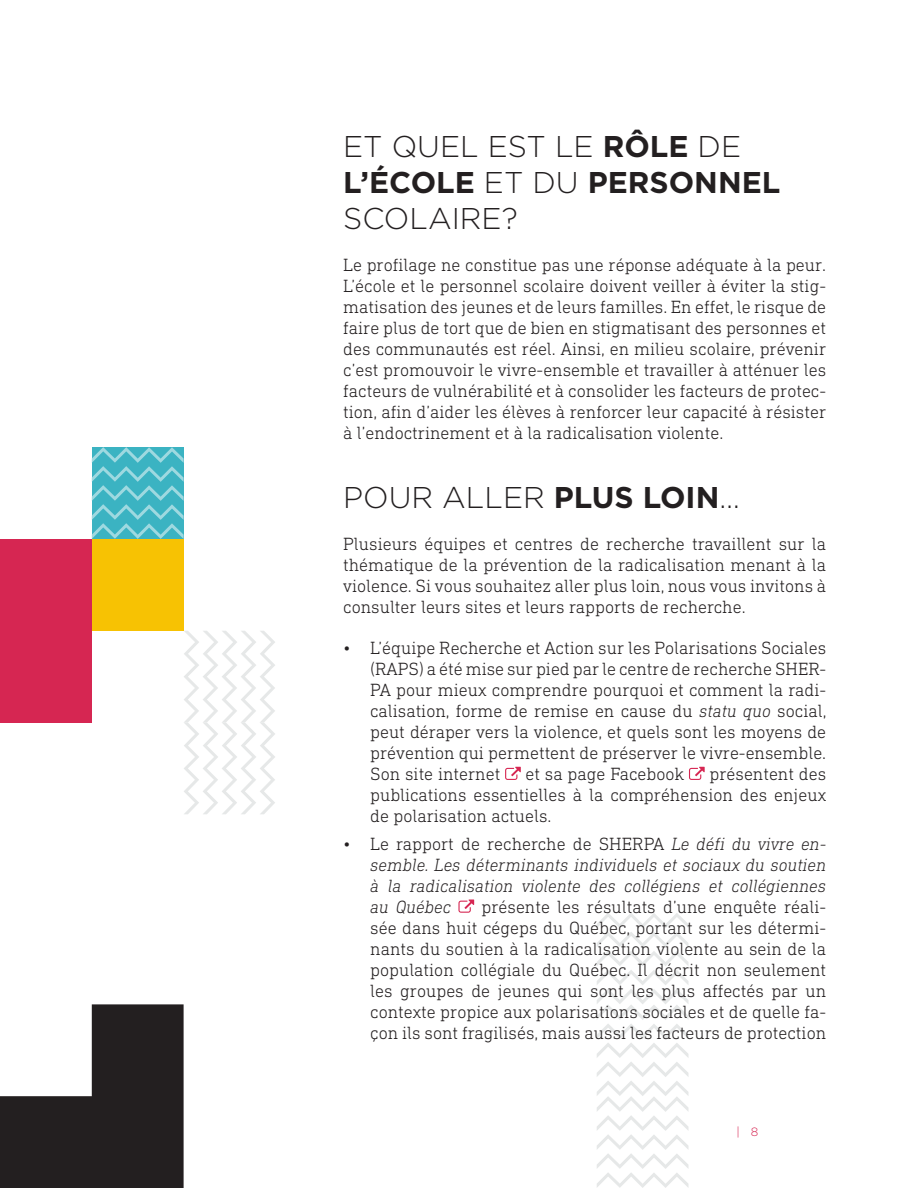
<style>
.page{position:relative;width:918px;height:1188px;background:#fff}
.page>*{position:absolute;margin:0;border:0;box-sizing:border-box;transform-origin:0 0}
.t1{font:300 30px/36px "Gotham";color:#231f20}
.t2{font:300 18px/21px "DIN Next Slab Pro";color:#231f20;text-align:justify}
.t3{font:italic 300 18px/21px "DIN Next Slab Pro";color:#231f20;text-align:justify}
.t4{font:300 12px "Gotham";color:#d62652}
.s1{font-weight:700}
.s2{font-style:italic}
.s3{font-style:normal}
</style>
<div class="page">
<svg style="left:597px;top:913px;width:92px;height:275px"></svg>
<div style="left:0;top:539px;width:92px;height:184px;background:#d62652"></div>
<svg style="left:505px;top:767px;width:16px;height:13px"></svg>
<svg style="left:689px;top:767px;width:16px;height:13px"></svg>
<svg style="left:458px;top:900px;width:16px;height:13px"></svg>
<svg style="left:184px;top:631px;width:91px;height:183px"></svg>
<div style="left:92px;top:539px;width:92px;height:92px;background:#f7c203"></div>
<svg style="left:92px;top:447px;width:92px;height:92px;background:#51bbc8"></svg>
<svg style="left:0;top:1004px;width:184px;height:184px"></svg>
<p class="t1" style="left:343px;top:128px;width:439px">ET QUEL EST LE <span class="s1">RÔLE</span> DE<br><span class="s1">L’ÉCOLE</span> ET DU <span class="s1">PERSONNEL<br></span>SCOLAIRE?</p>
<p class="t2" style="left:343px;top:254px;width:485px">Le profilage ne constitue pas une réponse adéquate à la peur.<br>L’école et le personnel scolaire doivent veiller à éviter la stig&shy;matisation des jeunes et de leurs familles. En effet, le risque de faire plus de tort que de bien en stigmatisant des personnes et des communautés est réel. Ainsi, en milieu scolaire, prévenir c’est promouvoir le vivre-ensemble et travailler à atténuer les facteurs de vulnérabilité et à consolider les facteurs de protec&shy;tion, afin d’aider les élèves à renforcer leur capacité à résister à l’endoctrinement et à la radicalisation violente.</p>
<p class="t1" style="left:343px;top:479px;width:398px">POUR ALLER <span class="s1">PLUS LOIN</span>…</p>
<p class="t2" style="left:343px;top:533px;width:484px">Plusieurs équipes et centres de recherche travaillent sur la thématique de la prévention de la radicalisation menant à la violence. Si vous souhaitez aller plus loin, nous vous invitons à consulter leurs sites et leurs rapports de recherche.</p>
<p class="t2" style="left:370px;top:637px;width:458px;text-indent:-27px">• L’équipe Recherche et Action sur les Polarisations Sociales (RAPS) a été mise sur pied par le centre de recherche SHER-PA pour mieux comprendre pourquoi et comment la radi&shy;calisation, forme de remise en cause du <span class="s2">statu quo</span> social, peut déraper vers la violence, et quels sont les moyens de prévention qui permettent de préserver le vivre-ensemble.<br>Son site internet</p>
<p class="t2" style="left:370px;top:763px;width:458px;text-indent:339px">présentent des publications essentielles à la compréhension des enjeux de polarisation actuels.</p>
<p class="t3" style="left:370px;top:833px;width:457px;text-indent:-27px"><span class="s3">• Le rapport de recherche de SHERPA</span> Le défi du vivre en&shy;semble. Les déterminants individuels et sociaux du soutien à la radicalisation violente des collégiens et collégiennes au Québec</p>
<p class="t2" style="left:526px;top:763px;width:160px">et sa page Facebook</p>
<p class="t2" style="left:370px;top:896px;width:458px;text-indent:111px">présente les résultats d’une enquête réali&shy;sée dans huit cégeps du Québec, portant sur les détermi&shy;nants du soutien à la radicalisation violente au sein de la population collégiale du Québec. Il décrit non seulement les groupes de jeunes qui sont les plus affectés par un contexte propice aux polarisations sociales et de quelle fa&shy;çon ils sont fragilisés, mais aussi les facteurs de protection</p>
<p class="t4" style="left:736px;top:1125px;width:23px">| 8</p>
</div>
